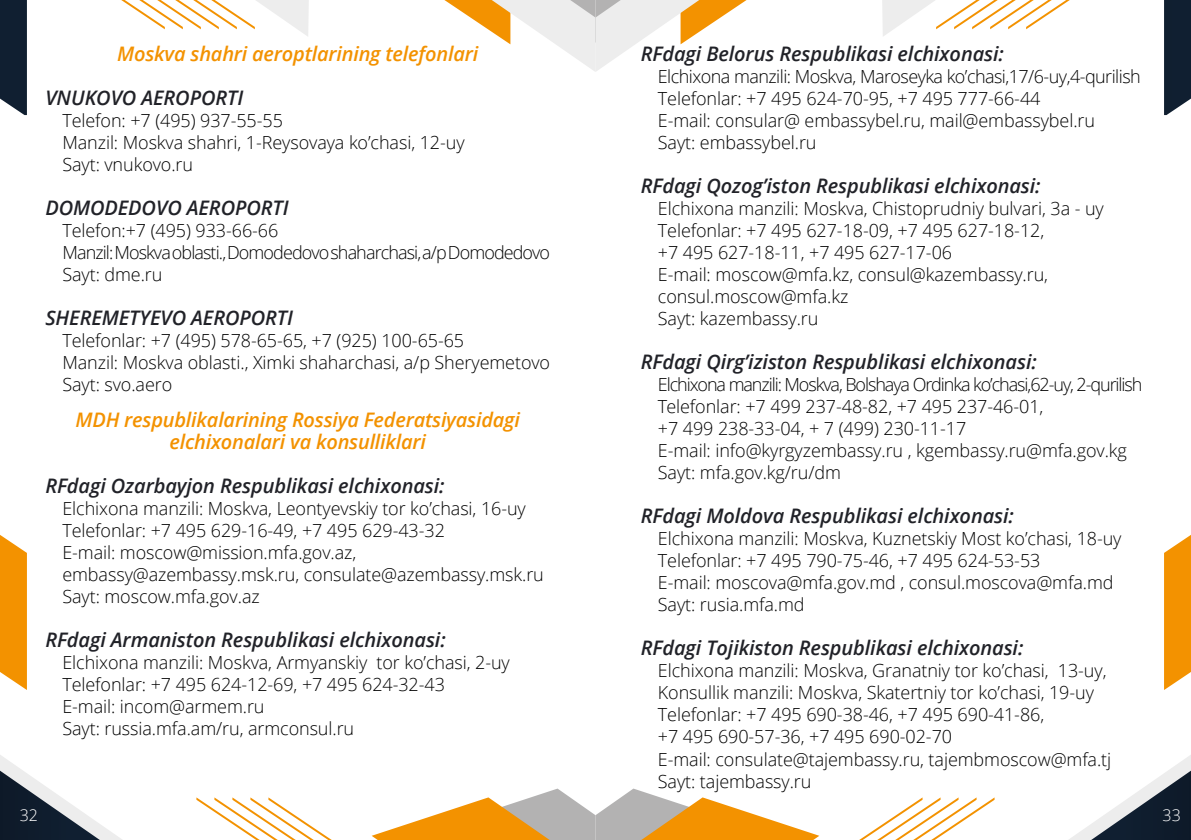
<style>
.page{position:relative;width:1191px;height:840px;background:#fff}
.page>*{position:absolute;margin:0;border:0;box-sizing:border-box;transform-origin:0 0}
.t1{font:italic 600 20px "Open Sans";letter-spacing:-.005em;color:#212228}
.t2{font:italic 600 20px/22px "Open Sans";letter-spacing:-.01em;color:#f39200;text-align:center}
.t3{font:300 18px/22px "Open Sans";letter-spacing:-.005em;color:#000}
.t4{font:300 18px/22px "Open Sans";letter-spacing:-.05em;color:#000}
.t5{font:300 16px "Open Sans";color:#fff}
</style>
<div class="page">
<svg style="left:1070px;top:755px;width:121px;height:84px"></svg>
<svg style="left:1164px;top:535px;width:27px;height:154px;background:#f49e1c"></svg>
<svg style="left:0;top:755px;width:121px;height:84px"></svg>
<svg style="left:0;top:535px;width:27px;height:154px;background:#f49e1c"></svg>
<svg style="left:196px;top:788px;width:798px;height:51px"></svg>
<svg style="left:1164px;top:0;width:27px;height:115px;background:#1f2d3e"></svg>
<svg style="left:882px;top:0;width:188px;height:36px"></svg>
<svg style="left:444px;top:0;width:303px;height:72px"></svg>
<svg style="left:0;top:0;width:27px;height:115px;background:#1f2d3e"></svg>
<svg style="left:121px;top:0;width:188px;height:36px"></svg>
<p class="t2" style="left:117px;top:42px;width:362px">Moskva shahri aeroptlarining telefonlari</p>
<p class="t1" style="left:45px;top:84px;width:199px">VNUKOVO AEROPORTI</p>
<p class="t3" style="left:62px;top:109px;width:404px">Tеlеfоn: +7 (495) 937-55-55<br>Manzil: Moskva shahri, 1-Reysovaya ko’chasi, 12-uy<br>Sayt: vnukovo.ru</p>
<p class="t1" style="left:45px;top:194px;width:245px">DОMОDЕDОVО AEROPORTI</p>
<p class="t4" style="left:62px;top:219px;width:489px">Tеlеfоn:+7 (495) 933-66-66<br>Manzil: Moskva oblasti., Domodedovo shaharchasi, а/p Domodedovo<br>Sayt: dme.ru</p>
<p class="t1" style="left:45px;top:304px;width:249px">SHEREMETYEVO AEROPORTI</p>
<p class="t3" style="left:62px;top:329px;width:489px">Tеlеfоnlar: +7 (495) 578-65-65, +7 (925) 100-65-65<br>Manzil: Moskva oblasti., Ximki shaharchasi, а/p Sheryemetovo<br>Sayt: svo.aero</p>
<p class="t2" style="left:75px;top:408px;width:446px">MDH respublikalarining Rossiya Fedеratsiyasidagi elchixonalari va konsulliklari</p>
<p class="t1" style="left:45px;top:471px;width:401px">RFdagi Ozarbayjon Respublikasi elchixonasi:</p>
<p class="t3" style="left:62px;top:496px;width:483px">Elchixona manzili: Moskva, Leontyevskiy tor ko’chasi, 16-uy Tеlеfоnlar: +7 495 629-16-49, +7 495 629-43-32<br>E-mail: moscow@mission.mfa.gov.az, embassy@azembassy.msk.ru, consulate@azembassy.msk.ru Sayt: moscow.mfa.gov.az</p>
<p class="t1" style="left:45px;top:625px;width:402px">RFdagi Armaniston Respublikasi elchixonasi:</p>
<p class="t3" style="left:62px;top:650px;width:449px">Elchixona manzili: Moskva, Armyanskiy tor ko’chasi, 2-uy Tеlеfоnlar: +7 495 624-12-69, +7 495 624-32-43<br>E-mail: incom@armem.ru<br>Sayt: russia.mfa.am/ru, armconsul.ru</p>
<p class="t1" style="left:641px;top:40px;width:364px">RFdagi Belorus Respublikasi elchixonasi:</p>
<p class="t3" style="left:658px;top:65px;width:484px">Elchixona manzili: Moskva, Маroseykа ko’chasi,17/6-uy,4-qurilish Tеlеfоnlar: +7 495 624-70-95, +7 495 777-66-44<br>E-mail: consular@ embassybel.ru, mail@embassybel.ru<br>Sayt: embassybel.ru</p>
<p class="t1" style="left:641px;top:172px;width:401px">RFdagi Qozog’iston Respublikasi elchixonasi:</p>
<p class="t3" style="left:658px;top:197px;width:447px">Elchixona manzili: Moskva, Chistoprudniy bulvari, 3а - uy Tеlеfоnlar: +7 495 627-18-09, +7 495 627-18-12,<br>+7 495 627-18-11, +7 495 627-17-06<br>E-mail: moscow@mfa.kz, consul@kazembassy.ru, consul.moscow@mfa.kz<br>Sayt: kazembassy.ru</p>
<p class="t1" style="left:641px;top:348px;width:397px">RFdagi Qirg’iziston Respublikasi elchixonasi:</p>
<p class="t3" style="left:658px;top:373px;width:486px">Elchixona manzili: Moskva, Bоlshаya Оrdinkа ko’chasi,62-uy, 2-qurilish Tеlеfоnlar: +7 499 237-48-82, +7 495 237-46-01,<br>+7 499 238-33-04, + 7 (499) 230-11-17<br>E-mail: info@kyrgyzembassy.ru , kgembassy.ru@mfa.gov.kg Sayt: mfa.gov.kg/ru/dm</p>
<p class="t1" style="left:641px;top:502px;width:374px">RFdagi Moldova Respublikasi elchixonasi:</p>
<p class="t3" style="left:658px;top:527px;width:465px">Elchixona manzili: Moskva, Kuznetskiy Mоst ko’chasi, 18-uy Tеlеfоnlar: +7 495 790-75-46, +7 495 624-53-53<br>E-mail: moscova@mfa.gov.md , consul.moscova@mfa.md Sayt: rusia.mfa.md</p>
<p class="t1" style="left:641px;top:634px;width:384px">RFdagi Tojikiston Respublikasi elchixonasi:</p>
<p class="t3" style="left:658px;top:659px;width:455px">Elchixona manzili: Moskva, Granatniy tor ko’chasi, 13-uy, Konsullik manzili: Moskva, Skatertniy tor ko’chasi, 19-uy Tеlеfоnlar: +7 495 690-38-46, +7 495 690-41-86,<br>+7 495 690-57-36, +7 495 690-02-70<br>E-mail: consulate@tajembassy.ru, tajembmoscow@mfa.tj Sayt: tajembassy.ru</p>
<p class="t5" style="left:20px;top:803px;width:20px">32</p>
<p class="t5" style="left:1162px;top:803px;width:20px">33</p>
</div>
